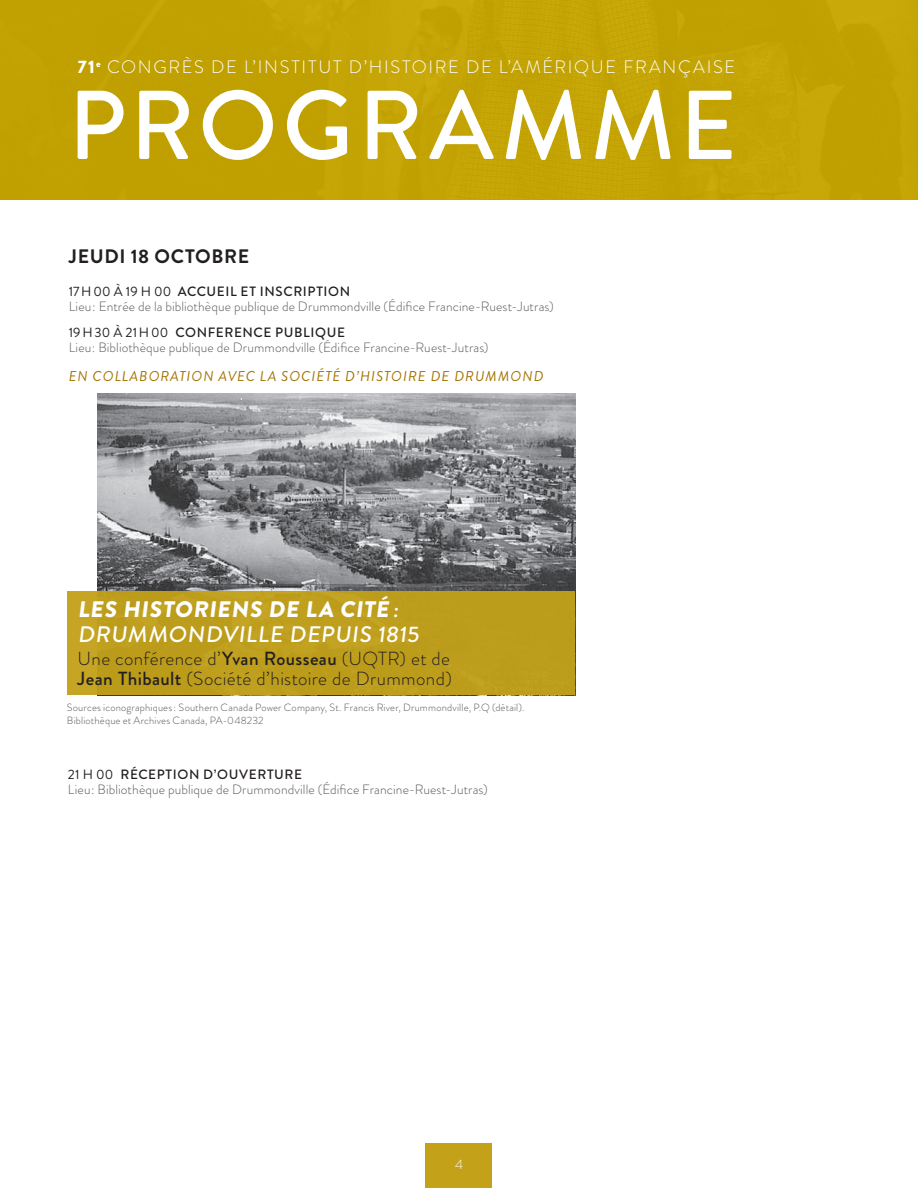
<style>
.page{position:relative;width:918px;height:1188px;background:#fff}
.page>*{position:absolute;margin:0;border:0;box-sizing:border-box;transform-origin:0 0}
.t1{font:500 97.5px "Brandon Grotesque";letter-spacing:.05em;color:#fff}
.t2{font:500 22.35px/25px "Brandon Grotesque";color:#fff}
.PROG_DATE{font:700 19.5px "Brandon Grotesque";letter-spacing:.035em;color:#231f20}
.t3{font:300 18.9px/19.8px "Brandon Grotesque";letter-spacing:.02em;color:#231f20}
.t4{font:300 18px "Brandon Grotesque";letter-spacing:.095em;color:#fff}
.Détails-séance{font:italic 14.25px "Brandon Grotesque";letter-spacing:.075em;color:#a57403}
.LIEU{font:300 13.5px "Brandon Grotesque";letter-spacing:.01em;color:#57585a}
.PROG_COURANT_SANS__h{font:500 13.5px "Brandon Grotesque";letter-spacing:.045em;color:#231f20}
.t5{font:300 13.5px "Brandon Grotesque";color:#fff}
.t6{font:300 10.5px/12.6px "Brandon Grotesque";letter-spacing:.02em;color:#52564f}
.s1{font-weight:900}
.s2{font-weight:400}
.s3{font-weight:500}
</style>
<div class="page">
<div style="left:426px;top:1143px;width:66px;height:45px;background:#c3a119"></div>
<div style="left:0;top:0;width:918px;height:200px;background:#c2a202"></div>
<img style="left:97px;top:393px;width:478px;height:199px">
<div style="left:68px;top:592px;width:507px;height:103px;background:#c3a119"></div>
<p class="t4" style="left:78px;top:55px;width:659px"><span class="s1">71</span><sup>e</sup> CONGRÈS DE L’INSTITUT D’HISTOIRE DE L’AMÉRIQUE FRANÇAISE</p>
<p class="t1" style="left:68px;top:58px;width:670px">PROGRAMME</p>
<p class="PROG_DATE" style="left:69px;top:242px;width:182px">JEUDI 18 OCTOBRE</p>
<p class="PROG_COURANT_SANS__h" style="left:69px;top:282px;width:283px"><span class="s2">17H00 À 19 H 00</span> ACCUEIL ET INSCRIPTION</p>
<p class="LIEU" style="left:69px;top:297px;width:486px">Lieu: Entrée de la bibliothèque publique de Drummondville (Édifice Francine-Ruest-Jutras)</p>
<p class="PROG_COURANT_SANS__h" style="left:69px;top:323px;width:278px"><span class="s2">19H30 À 21H00</span> CONFERENCE PUBLIQUE</p>
<p class="LIEU" style="left:69px;top:338px;width:421px">Lieu: Bibliothèque publique de Drummondville (Édifice Francine-Ruest-Jutras)</p>
<p class="Détails-séance" style="left:69px;top:367px;width:476px">EN COLLABORATION AVEC LA SOCIÉTÉ D’HISTOIRE DE DRUMMOND</p>
<p class="t2" style="left:78px;top:597px;width:346px"><span class="s1">LES HISTORIENS DE LA CITÉ</span> :<br>DRUMMONDVILLE DEPUIS 1815</p>
<p class="t3" style="left:78px;top:649px;width:376px">Une conférence d’<span class="s3">Yvan Rousseau</span> (UQTR) et de<br><span class="s3">Jean Thibault</span> (Société d’histoire de Drummond)</p>
<p class="t6" style="left:67px;top:701px;width:459px">Sources iconographiques: Southern Canada Power Company, St. Francis River, Drummondville, P.Q (détail).<br>Bibliothèque et Archives Canada, PA-048232</p>
<p class="PROG_COURANT_SANS__h" style="left:68px;top:766px;width:236px"><span class="s2">21 H 00</span> RÉCEPTION D’OUVERTURE</p>
<p class="LIEU" style="left:68px;top:781px;width:421px">Lieu: Bibliothèque publique de Drummondville (Édifice Francine-Ruest-Jutras)</p>
<p class="t5" style="left:455px;top:1156px;width:9px">4</p>
</div>
